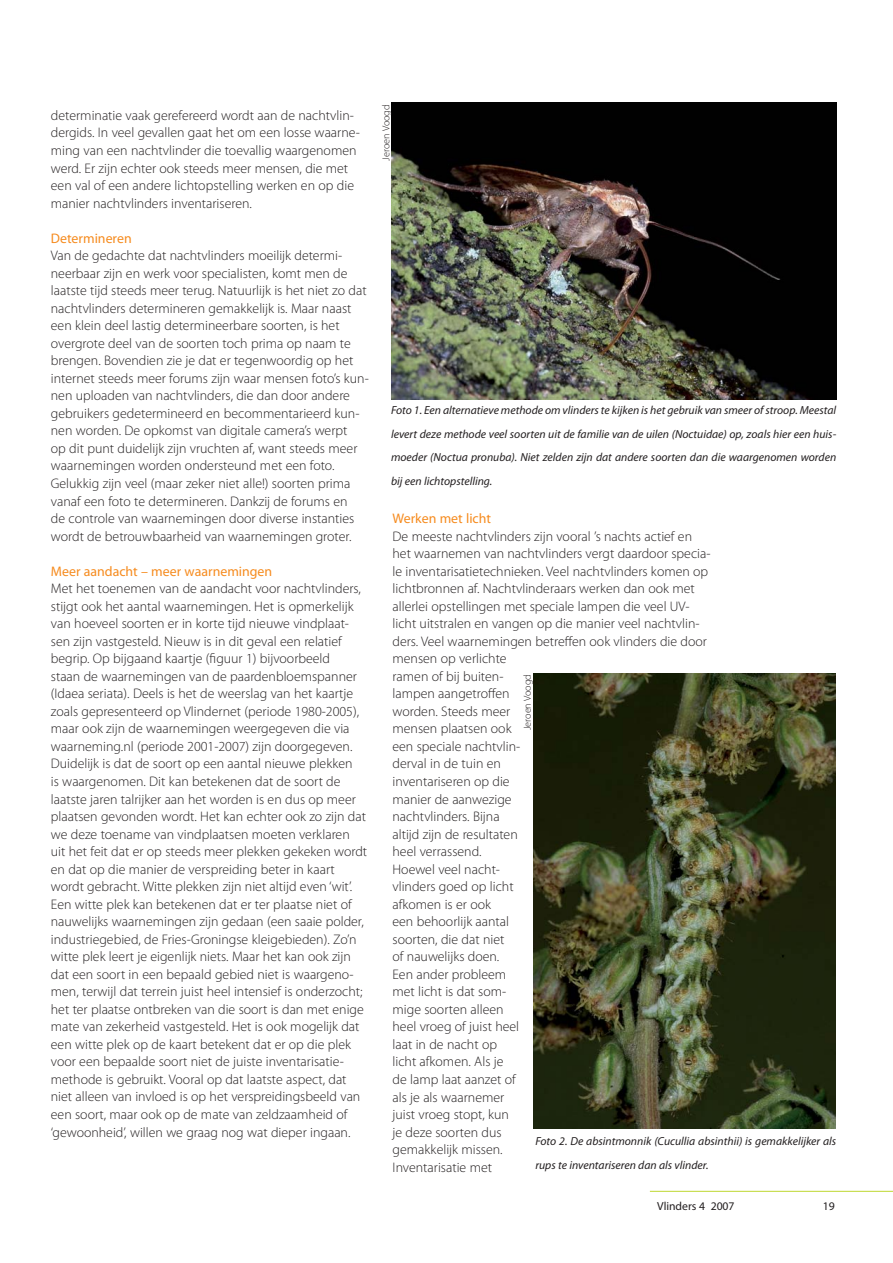
<style>
.page{position:relative;width:893px;height:1263px;background:#fff}
.page>*{position:absolute;margin:0;border:0;box-sizing:border-box;transform-origin:0 0}
.t1{font:300 13.95px/17.5px "Myriad Pro";color:#231f20}
.t2{font:13.95px "Myriad Pro";color:#f68b1e}
.t3{font:italic 11.7px/23.4px "Myriad Pro";color:#231f20;text-align:justify}
.t4{font:11.7px "Myriad Pro";color:#231f20}
.t5{font:300 10.2px "Myriad Pro";color:#231f20}
</style>
<div class="page">
<hr style="left:650px;top:1191px;width:243px;height:1px;background:#bed730">
<img style="left:533px;top:673px;width:303px;height:455px">
<img style="left:391px;top:102px;width:445px;height:297px">
<p class="t1" style="left:51px;top:107px;width:311px">determinatie vaak gerefereerd wordt aan de nachtvlin&shy;dergids. In veel gevallen gaat het om een losse waarne&shy;ming van een nachtvlinder die toevallig waargenomen werd. Er zijn echter ook steeds meer mensen, die met een val of een andere lichtopstelling werken en op die manier nachtvlinders inventariseren.</p>
<p class="t2" style="left:51px;top:233px;width:82px">Determineren</p>
<p class="t1" style="left:51px;top:248px;width:319px">Van de gedachte dat nachtvlinders moeilijk determi&shy;neerbaar zijn en werk voor specialisten, komt men de laatste tijd steeds meer terug. Natuurlijk is het niet zo dat nachtvlinders determineren gemakkelijk is. Maar naast een klein deel lastig determineerbare soorten, is het overgrote deel van de soorten toch prima op naam te brengen. Bovendien zie je dat er tegenwoordig op het internet steeds meer forums zijn waar mensen foto’s kun&shy;nen uploaden van nachtvlinders, die dan door andere gebruikers gedetermineerd en becommentarieerd kun&shy;nen worden. De opkomst van digitale camera’s werpt<br>op dit punt duidelijk zijn vruchten af, want steeds meer waarnemingen worden ondersteund met een foto.<br>Gelukkig zijn veel (maar zeker niet alle!) soorten prima vanaf een foto te determineren. Dankzij de forums en<br>de controle van waarnemingen door diverse instanties wordt de betrouwbaarheid van waarnemingen groter.</p>
<p class="t2" style="left:51px;top:566px;width:223px">Meer aandacht – meer waarnemingen</p>
<p class="t1" style="left:51px;top:581px;width:318px">Met het toenemen van de aandacht voor nachtvlinders, stijgt ook het aantal waarnemingen. Het is opmerkelijk van hoeveel soorten er in korte tijd nieuwe vindplaat&shy;sen zijn vastgesteld. Nieuw is in dit geval een relatief begrip. Op bijgaand kaartje (figuur 1) bijvoorbeeld<br>staan de waarnemingen van de paardenbloemspanner (Idaea seriata). Deels is het de weerslag van het kaartje zoals gepresenteerd op Vlindernet (periode 1980-2005), maar ook zijn de waarnemingen weergegeven die via waarneming.nl (periode 2001-2007) zijn doorgegeven.<br>Duidelijk is dat de soort op een aantal nieuwe plekken<br>is waargenomen. Dit kan betekenen dat de soort de laatste jaren talrijker aan het worden is en dus op meer plaatsen gevonden wordt. Het kan echter ook zo zijn dat we deze toename van vindplaatsen moeten verklaren uit het feit dat er op steeds meer plekken gekeken wordt en dat op die manier de verspreiding beter in kaart wordt gebracht. Witte plekken zijn niet altijd even ‘wit’.<br>Een witte plek kan betekenen dat er ter plaatse niet of nauwelijks waarnemingen zijn gedaan (een saaie polder, industriegebied, de Fries-Groningse kleigebieden). Zo’n witte plek leert je eigenlijk niets. Maar het kan ook zijn dat een soort in een bepaald gebied niet is waargeno&shy;men, terwijl dat terrein juist heel intensief is onderzocht; het ter plaatse ontbreken van die soort is dan met enige mate van zekerheid vastgesteld. Het is ook mogelijk dat een witte plek op de kaart betekent dat er op die plek voor een bepaalde soort niet de juiste inventarisatie&shy;methode is gebruikt. Vooral op dat laatste aspect, dat niet alleen van invloed is op het verspreidingsbeeld van een soort, maar ook op de mate van zeldzaamheid of ‘gewoonheid’, willen we graag nog wat dieper ingaan.</p>
<p class="t5" style="left:382px;top:161px;width:58px;rotate:-90deg">Jeroen Voogd</p>
<p class="t3" style="left:391px;top:400px;width:447px">Foto 1. Een alternatieve methode om vlinders te kijken is het gebruik van smeer of stroop. Meestal levert deze methode veel soorten uit de familie van de uilen (Noctuidae) op, zoals hier een huis&shy;moeder (Noctua pronuba). Niet zelden zijn dat andere soorten dan die waargenomen worden bij een lichtopstelling.</p>
<p class="t2" style="left:392px;top:513px;width:100px">Werken met licht</p>
<p class="t1" style="left:392px;top:528px;width:319px">De meeste nachtvlinders zijn vooral ’s nachts actief en het waarnemen van nachtvlinders vergt daardoor specia&shy;le inventarisatietechnieken. Veel nachtvlinders komen op lichtbronnen af. Nachtvlinderaars werken dan ook met allerlei opstellingen met speciale lampen die veel UV&shy;licht uitstralen en vangen op die manier veel nachtvlin&shy;ders. Veel waarnemingen betreffen ook vlinders die door mensen op verlichte<br>ramen of bij buiten-<br>lampen aangetroffen<br>worden. Steeds meer<br>mensen plaatsen ook<br>een speciale nachtvlin-<br>derval in de tuin en<br>inventariseren op die<br>manier de aanwezige<br>nachtvlinders. Bijna<br>altijd zijn de resultaten<br>heel verrassend.<br>Hoewel veel nacht-<br>vlinders goed op licht<br>afkomen is er ook<br>een behoorlijk aantal<br>soorten, die dat niet<br>of nauwelijks doen.<br>Een ander probleem<br>met licht is dat som-<br>mige soorten alleen<br>heel vroeg of juist heel<br>laat in de nacht op<br>licht afkomen. Als je<br>de lamp laat aanzet of<br>als je als waarnemer<br>juist vroeg stopt, kun<br>je deze soorten dus<br>gemakkelijk missen.<br>Inventarisatie met</p>
<p class="t5" style="left:523px;top:730px;width:58px;rotate:-90deg">Jeroen Voogd</p>
<p class="t3" style="left:535px;top:1131px;width:302px">Foto 2. De absintmonnik (Cucullia absinthii) is gemakkelijker als rups te inventariseren dan als vlinder.</p>
<p class="t4" style="left:657px;top:1202px;width:79px">Vlinders 4 2007</p>
<p class="t4" style="left:823px;top:1202px;width:13px">19</p>
</div>
